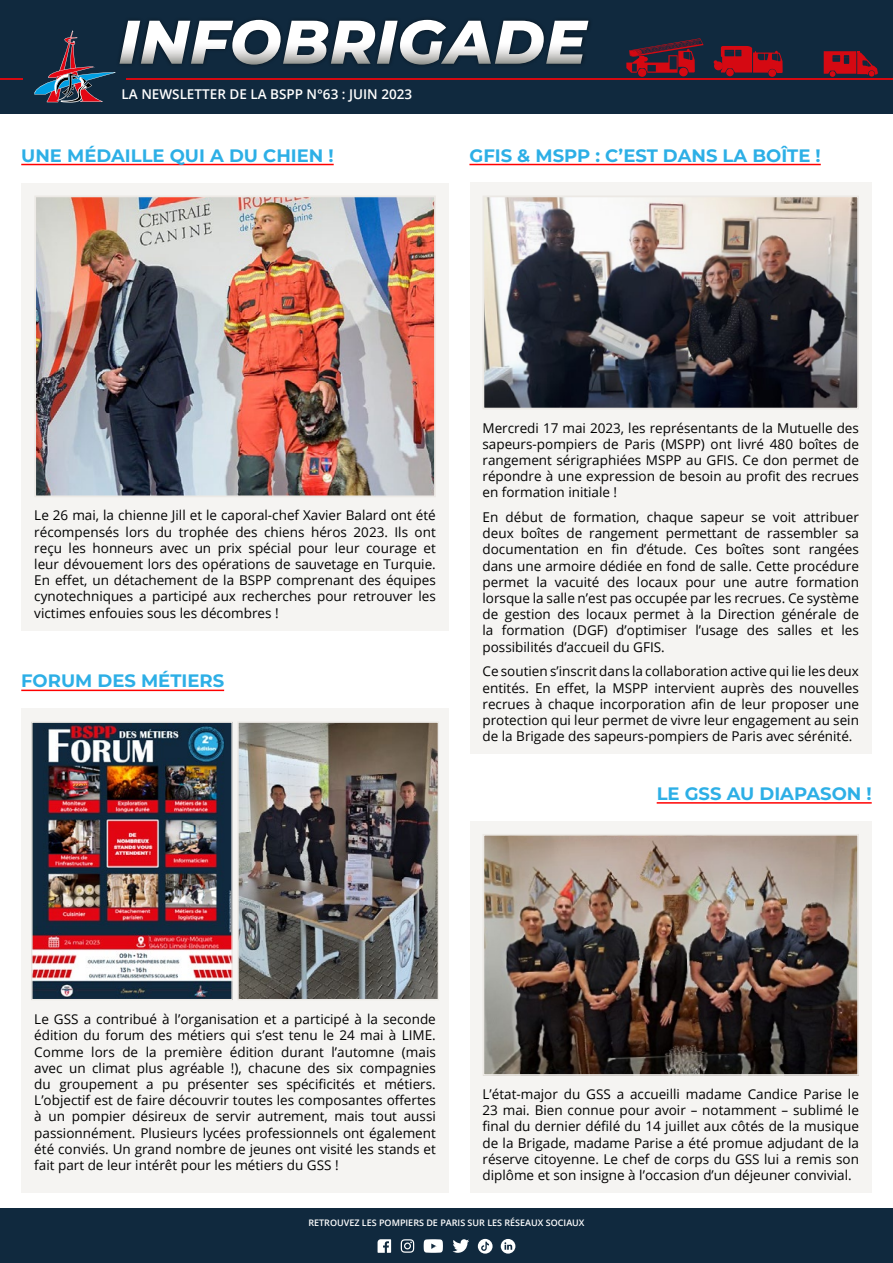
<style>
.page{position:relative;width:893px;height:1263px;background:#fff}
.page>*{position:absolute;margin:0;border:0;box-sizing:border-box;transform-origin:0 0}
.t1{font:italic 800 61.5px "Montserrat";letter-spacing:.01em;color:#fff}
.t2{font:700 18px "Montserrat";color:#2dafe6}
.t3{font:13.5px/16.2px "Open Sans";color:#000;text-align:justify}
.t4{font:600 13.5px "Open Sans";color:#fff}
.t5{font:600 9px "Open Sans";color:#fff}
</style>
<div class="page">
<div style="left:0;top:1208px;width:893px;height:55px;background:#10293e"></div>
<svg style="left:378px;top:1239px;width:13px;height:14px"></svg>
<svg style="left:401px;top:1239px;width:13px;height:14px"></svg>
<svg style="left:424px;top:1239px;width:45px;height:14px"></svg>
<svg style="left:477px;top:1239px;width:16px;height:14px"></svg>
<svg style="left:501px;top:1239px;width:14px;height:14px"></svg>
<div style="left:0;top:0;width:893px;height:114px;background:#10293e"></div>
<svg style="left:34px;top:31px;width:81px;height:72px"></svg>
<hr style="left:127px;top:78px;width:766px;height:2px;background:#d50911">
<hr style="left:0;top:78px;width:23px;height:2px;background:#d50911">
<div style="left:116px;top:16px;width:477px;height:52px;background:#000;opacity:.5"></div>
<svg style="left:824px;top:51px;width:54px;height:26px"></svg>
<svg style="left:714px;top:46px;width:69px;height:31px"></svg>
<svg style="left:626px;top:38px;width:78px;height:39px"></svg>
<div style="left:22px;top:183px;width:427px;height:447px;background:#f5f4f2"></div>
<img style="left:37px;top:199px;width:396px;height:295px">
<div style="left:34px;top:196px;width:402px;height:301px;border:2px solid #ece9e5"></div>
<hr style="left:21px;top:164px;width:313px;height:1px;background:#f00">
<div style="left:470px;top:183px;width:402px;height:571px;background:#f5f4f2"></div>
<img style="left:485px;top:199px;width:371px;height:207px">
<div style="left:482px;top:196px;width:377px;height:213px;border:2px solid #ece9e5"></div>
<hr style="left:469px;top:164px;width:352px;height:1px;background:#f00">
<div style="left:470px;top:821px;width:402px;height:372px;background:#f5f4f2"></div>
<img style="left:485px;top:837px;width:371px;height:236px">
<div style="left:482px;top:834px;width:377px;height:242px;border:2px solid #ece9e5"></div>
<hr style="left:657px;top:802px;width:215px;height:2px;background:#f00">
<div style="left:22px;top:709px;width:427px;height:484px;background:#f5f4f2"></div>
<img style="left:33px;top:723px;width:198px;height:275px">
<div style="left:31px;top:721px;width:202px;height:279px;border:1px solid #ece9e5"></div>
<hr style="left:21px;top:690px;width:203px;height:1px;background:#f00">
<img style="left:239px;top:723px;width:198px;height:275px">
<div style="left:237px;top:721px;width:202px;height:279px;border:1px solid #ece9e5"></div>
<h1 class="t1" style="left:118px;top:-3px;width:469px">INFOBRIGADE</h1>
<p class="t4" style="left:122px;top:85px;width:292px">LA NEWSLETTER DE LA BSPP N°63 : JUIN 2023</p>
<p class="t4" style="left:322px;top:86px;width:137px">56 NOVEMBRE 2022</p>
<h2 class="t2" style="left:21px;top:142px;width:314px">UNE MÉDAILLE QUI A DU CHIEN !</h2>
<h2 class="t2" style="left:469px;top:142px;width:353px">GFIS &amp; MSPP : C’EST DANS LA BOÎTE !</h2>
<p class="t3" style="left:34px;top:507px;width:403px">Le 26 mai, la chienne Jill et le caporal-chef Xavier Balard ont été récompensés lors du trophée des chiens héros 2023. Ils ont reçu les honneurs avec un prix spécial pour leur courage et leur dévouement lors des opérations de sauvetage en Turquie.<br>En effet, un détachement de la BSPP comprenant des équipes cynotechniques a participé aux recherches pour retrouver les victimes enfouies sous les décombres !</p>
<h2 class="t2" style="left:21px;top:668px;width:204px">FORUM DES MÉTIERS</h2>
<p class="t3" style="left:482px;top:419px;width:378px">Mercredi 17 mai 2023, les représentants de la Mutuelle des sapeurs-pompiers de Paris (MSPP) ont livré 480 boîtes de rangement sérigraphiées MSPP au GFIS. Ce don permet de répondre à une expression de besoin au profit des recrues en formation initiale !</p>
<p class="t3" style="left:482px;top:509px;width:378px">En début de formation, chaque sapeur se voit attribuer deux boîtes de rangement permettant de rassembler sa documentation en fin d’étude. Ces boîtes sont rangées dans une armoire dédiée en fond de salle. Cette procédure permet la vacuité des locaux pour une autre formation lorsque la salle n’est pas occupée par les recrues. Ce système de gestion des locaux permet à la Direction générale de la formation (DGF) d’optimiser l’usage des salles et les possibilités d’accueil du GFIS.</p>
<p class="t3" style="left:482px;top:663px;width:378px">Ce soutien s’inscrit dans la collaboration active qui lie les deux entités. En effet, la MSPP intervient auprès des nouvelles recrues à chaque incorporation afin de leur proposer une protection qui leur permet de vivre leur engagement au sein de la Brigade des sapeurs-pompiers de Paris avec sérénité.</p>
<h2 class="t2" style="left:657px;top:780px;width:217px">LE GSS AU DIAPASON !</h2>
<p class="t3" style="left:34px;top:1011px;width:403px">Le GSS a contribué à l’organisation et a participé à la seconde édition du forum des métiers qui s’est tenu le 24 mai à LIME.<br>Comme lors de la première édition durant l’automne (mais avec un climat plus agréable !), chacune des six compagnies du groupement a pu présenter ses spécificités et métiers.<br>L’objectif est de faire découvrir toutes les composantes offertes à un pompier désireux de servir autrement, mais tout aussi passionnément. Plusieurs lycées professionnels ont également été conviés. Un grand nombre de jeunes ont visité les stands et fait part de leur intérêt pour les métiers du GSS !</p>
<p class="t3" style="left:482px;top:1085px;width:378px">L’état-major du GSS a accueilli madame Candice Parise le 23 mai. Bien connue pour avoir – notamment – sublimé le final du dernier défilé du 14 juillet aux côtés de la musique de la Brigade, madame Parise a été promue adjudant de la réserve citoyenne. Le chef de corps du GSS lui a remis son diplôme et son insigne à l’occasion d’un déjeuner convivial.</p>
<p class="t5" style="left:308px;top:1217px;width:278px">RETROUVEZ LES POMPIERS DE PARIS SUR LES RÉSEAUX SOCIAUX</p>
</div>
